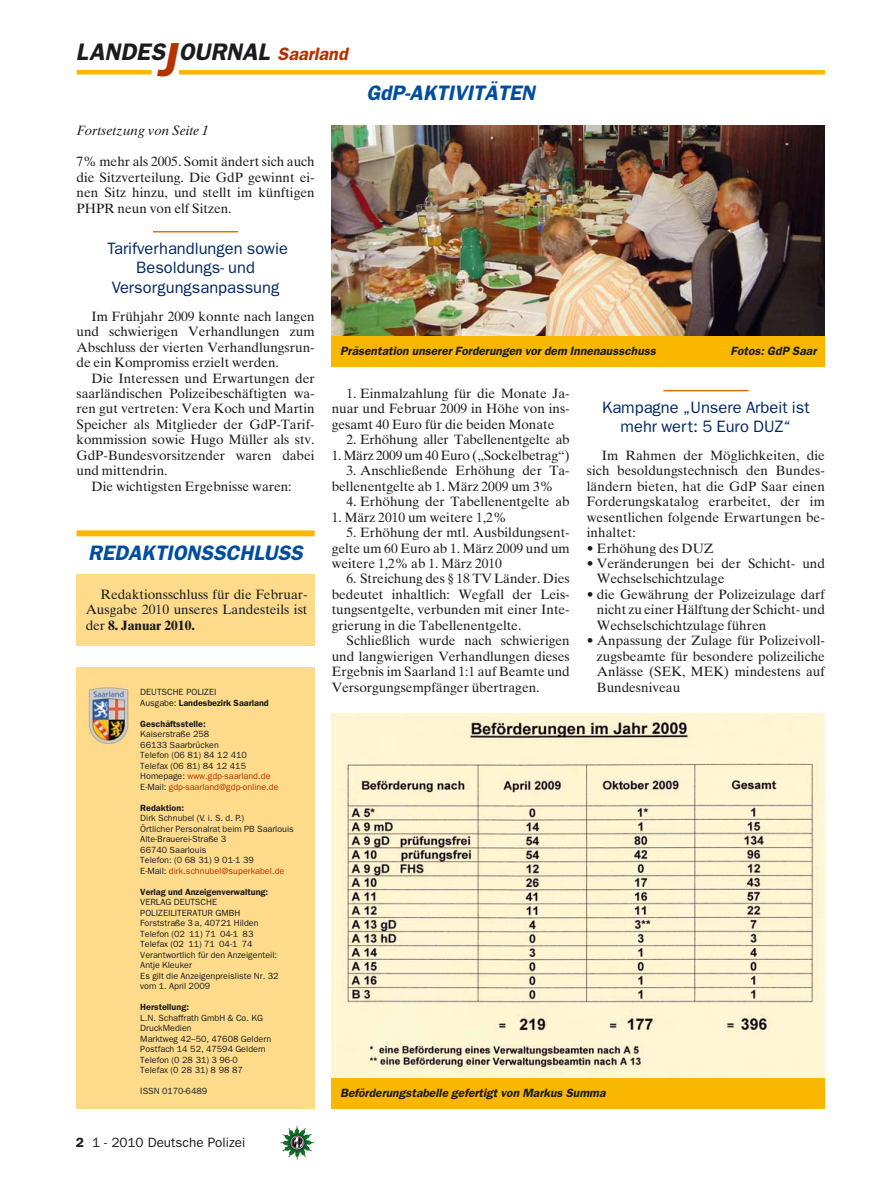
<style>
.page{position:relative;width:893px;height:1191px;background:#fff}
.page>*{position:absolute;margin:0;border:0;box-sizing:border-box;transform-origin:0 0}
.t1{font:italic 600 24px "Franklin Gothic";color:#1b1c20}
.t2{font:italic 600 21px "Franklin Gothic";color:#004d9f}
.t3{font:16.5px/19.5px "Franklin Gothic";color:#002661;text-align:center}
.t4{font:13.5px/15.5px "Times Ten";color:#1b1c20;text-align:justify}
.t5{font:13.5px "Franklin Gothic";color:#1b1c20}
.t6{font:italic 13.5px "Times Ten";color:#1b1c20}
.t7{font:italic 600 12px "Franklin Gothic";color:#1b1c20}
.t8{font:9px/10.5px "Franklin Gothic";color:#1b1c20}
.t9{font:600 9px "Franklin Gothic";color:#1b1c20}
.s1{font-size:48px;color:#b43200}
.s2{font-size:18px;color:#b43200}
.s3{font-weight:700}
.s4{font-weight:400}
.s5{color:#b43200}
.s6{font-weight:600}
</style>
<div class="page">
<img style="left:282px;top:1127px;width:32px;height:32px">
<hr style="left:153px;top:231px;width:85px;height:1px;background:#de7100">
<hr style="left:663px;top:390px;width:85px;height:1px;background:#de7100">
<div style="left:77px;top:668px;width:238px;height:441px;background:#fddb8b"></div>
<img style="left:88px;top:686px;width:41px;height:59px">
<hr style="left:77px;top:70px;width:75px;height:4px;background:#f9b700">
<div style="left:179px;top:70px;width:646px;height:5px;background:#f9b700"></div>
<div style="left:77px;top:574px;width:238px;height:71px;background:#fddb8b"></div>
<div style="left:77px;top:530px;width:238px;height:6px;background:#f9b700"></div>
<img style="left:332px;top:125px;width:493px;height:211px">
<img style="left:332px;top:713px;width:493px;height:365px">
<div style="left:332px;top:336px;width:493px;height:31px;background:#f9b700"></div>
<div style="left:332px;top:1078px;width:493px;height:31px;background:#f9b700"></div>
<h1 class="t1" style="left:76px;top:44px;width:276px">LANDES<span class="s1">J</span>OURNAL <span class="s2">Saarland</span></h1>
<p class="t6" style="left:77px;top:126px;width:134px">Fortsetzung von Seite 1</p>
<h2 class="t2" style="left:366px;top:86px;width:174px">GdP-AKTIVITÄTEN</h2>
<p class="t4" style="left:77px;top:155px;width:240px">7% mehr als 2005. Somit ändert sich auch die Sitzverteilung. Die GdP gewinnt ei&shy;nen Sitz hinzu, und stellt im künftigen PHPR neun von elf Sitzen.</p>
<p class="t3" style="left:107px;top:240px;width:182px">Tarifverhandlungen sowie<br>Besoldungs- und<br>Versorgungsanpassung</p>
<p class="t4" style="left:77px;top:310px;width:240px;text-indent:15px">Im Frühjahr 2009 konnte nach langen und schwierigen Verhandlungen zum Abschluss der vierten Verhandlungsrun&shy;de ein Kompromiss erzielt werden.</p>
<p class="t4" style="left:91px;top:371px;width:225px">Die Interessen und Erwartungen der</p>
<p class="t4" style="left:77px;top:387px;width:240px">saarländischen Polizeibeschäftigten wa-</p>
<p class="t4" style="left:77px;top:402px;width:240px">ren gut vertreten: Vera Koch und Martin</p>
<p class="t4" style="left:77px;top:418px;width:240px">Speicher als Mitglieder der GdP-Tarif-</p>
<p class="t4" style="left:77px;top:433px;width:240px">kommission sowie Hugo Müller als stv.</p>
<p class="t4" style="left:77px;top:449px;width:240px">GdP-Bundesvorsitzender waren dabei</p>
<p class="t4" style="left:77px;top:464px;width:93px">und mittendrin.</p>
<p class="t4" style="left:91px;top:480px;width:202px">Die wichtigsten Ergebnisse waren:</p>
<h2 class="t2" style="left:88px;top:546px;width:220px">REDAKTIONSSCHLUSS</h2>
<p class="t4" style="left:86px;top:588px;width:223px;text-indent:15px">Redaktionsschluss für die Februar-Ausgabe 2010 unseres Landesteils ist der <span class="s3">8. Januar 2010.</span></p>
<p class="t8" style="left:140px;top:687px;width:78px">DEUTSCHE POLIZEI</p>
<p class="t9" style="left:140px;top:699px;width:130px"><span class="s4">Ausgabe:</span> Landesbezirk Saarland</p>
<p class="t9" style="left:140px;top:720px;width:67px">Geschäftsstelle:</p>
<p class="t8" style="left:140px;top:729px;width:140px">Kaiserstraße 258<br>66133 Saarbrücken<br>Telefon (06 81) 84 12 410<br>Telefax (06 81) 84 12 415<br>Homepage: <span class="s5">www.gdp-saarland.de<br></span>E-Mail: <span class="s5">gdp-saarland@gdp-online.de</span></p>
<p class="t9" style="left:140px;top:804px;width:45px">Redaktion:</p>
<p class="t8" style="left:140px;top:813px;width:155px">Dirk Schnubel (V. i. S. d. P.)<br>Örtlicher Personalrat beim PB Saarlouis<br>Alte-Brauerei-Straße 3<br>66740 Saarlouis<br>Telefon: (0 68 31) 9 01-1 39<br>E-Mail: <span class="s5">dirk.schnubel@superkabel.de</span></p>
<p class="t9" style="left:140px;top:888px;width:130px">Verlag und Anzeigenverwaltung:</p>
<p class="t8" style="left:140px;top:897px;width:140px">VERLAG DEUTSCHE<br>POLIZEILITERATUR GMBH<br>Forststraße 3 a, 40721 Hilden<br>Telefon (02 11) 71 04-1 83<br>Telefax (02 11) 71 04-1 74<br>Verantwortlich für den Anzeigenteil:<br>Antje Kleuker<br>Es gilt die Anzeigenpreisliste Nr. 32 vom 1. April 2009</p>
<p class="t9" style="left:140px;top:1004px;width:50px">Herstellung:</p>
<p class="t8" style="left:140px;top:1013px;width:132px">L.N. Schaffrath GmbH &amp; Co. KG<br>DruckMedien<br>Marktweg 42–50, 47608 Geldern<br>Postfach 14 52, 47594 Geldern<br>Telefon (0 28 31) 3 96-0<br>Telefax (0 28 31) 8 98 87</p>
<p class="t8" style="left:140px;top:1086px;width:68px">ISSN 0170-6489</p>
<p class="t5" style="left:76px;top:1137px;width:171px"><span class="s6">2</span> 1 - 2010 Deutsche Polizei</p>
<p class="t7" style="left:340px;top:346px;width:319px">Präsentation unserer Forderungen vor dem Innenausschuss</p>
<p class="t7" style="left:731px;top:346px;width:89px">Fotos: GdP Saar</p>
<p class="t4" style="left:332px;top:387px;width:240px;text-indent:15px">1. Einmalzahlung für die Monate Ja&shy;nuar und Februar 2009 in Höhe von ins&shy;gesamt 40 Euro für die beiden Monate</p>
<p class="t4" style="left:347px;top:433px;width:225px">2. Erhöhung aller Tabellenentgelte ab</p>
<p class="t4" style="left:332px;top:449px;width:240px">1. März 2009 um 40 Euro („Sockelbetrag“)</p>
<p class="t4" style="left:332px;top:464px;width:240px;text-indent:15px">3. Anschließende Erhöhung der Ta&shy;bellenentgelte ab 1. März 2009 um 3%</p>
<p class="t4" style="left:347px;top:495px;width:225px">4. Erhöhung der Tabellenentgelte ab</p>
<p class="t4" style="left:332px;top:510px;width:176px">1. März 2010 um weitere 1,2%</p>
<p class="t4" style="left:332px;top:526px;width:240px;text-indent:15px">5. Erhöhung der mtl. Ausbildungsent&shy;gelte um 60 Euro ab 1. März 2009 und um weitere 1,2% ab 1. März 2010</p>
<p class="t4" style="left:332px;top:572px;width:240px;text-indent:15px">6. Streichung des § 18 TV Länder. Dies bedeutet inhaltlich: Wegfall der Leis - tungsentgelte, verbunden mit einer Inte&shy;grierung in die Tabellenentgelte.</p>
<p class="t4" style="left:332px;top:634px;width:240px;text-indent:15px">Schließlich wurde nach schwierigen und langwierigen Verhandlungen dieses Ergebnis im Saarland 1:1 auf Beamte und Versorgungsempfänger übertragen.</p>
<p class="t3" style="left:602px;top:398px;width:209px">Kampagne „Unsere Arbeit ist mehr wert: 5 Euro DUZ“</p>
<p class="t4" style="left:587px;top:449px;width:240px;text-indent:15px">Im Rahmen der Möglichkeiten, die sich besoldungstechnisch den Bundes&shy;ländern bieten, hat die GdP Saar einen Forderungskatalog erarbeitet, der im wesentlichen folgende Erwartungen be&shy;inhaltet:</p>
<p class="t4" style="left:587px;top:541px;width:128px">• Erhöhung des DUZ</p>
<p class="t4" style="left:597px;top:557px;width:229px;text-indent:-10px">• Veränderungen bei der Schicht- und<br>Wechselschichtzulage</p>
<p class="t4" style="left:597px;top:588px;width:230px;text-indent:-10px">• die Gewährung der Polizeizulage darf nicht zu einer Hälftung der Schicht- und Wechselschichtzulage führen</p>
<p class="t4" style="left:597px;top:634px;width:229px;text-indent:-10px">• Anpassung der Zulage für Polizeivoll&shy;zugsbeamte für besondere polizeiliche Anlässe (SEK, MEK) mindestens auf</p>
<p class="t4" style="left:597px;top:680px;width:85px">Bundesniveau</p>
<p class="t7" style="left:340px;top:1088px;width:269px">Beförderungstabelle gefertigt von Markus Summa</p>
</div>
